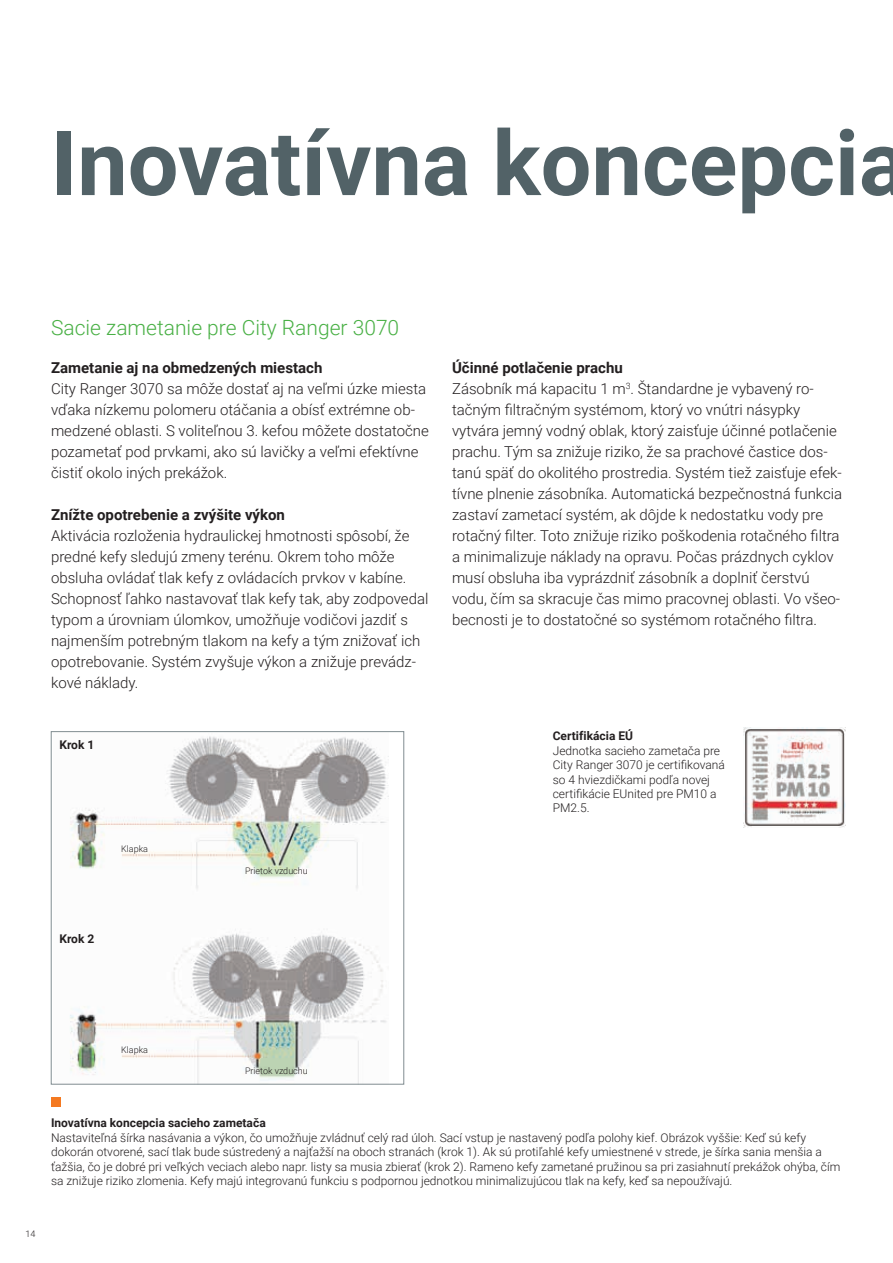
<style>
.page{position:relative;width:893px;height:1263px;background:#fff}
.page>*{position:absolute;margin:0;border:0;box-sizing:border-box;transform-origin:0 0}
.t1{font:700 90px "Roboto";color:#526267}
.t2{font:300 21px "Roboto";color:#49b045}
.t3{font:300 15px/21px "Roboto";color:#231f20}
.t4{font:700 15px "Roboto";color:#231f20}
.t5{font:300 12px/14.4px "Roboto";color:#231f20}
.t6{font:700 12px "Roboto";color:#231f20}
.t7{font:300 9px "Roboto";color:#231f20}
.s1{font-weight:700}
</style>
<div class="page">
<img style="left:743px;top:728px;width:102px;height:99px">
<img style="left:70px;top:736px;width:319px;height:346px">
<div style="left:51px;top:731px;width:353px;height:353px;border:1px solid #818d91"></div>
<div style="left:51px;top:1097px;width:10px;height:10px;background:#f47921"></div>
<h1 class="t1" style="left:51px;top:100px;width:858px">Inovatívna koncepcia</h1>
<h2 class="t2" style="left:51px;top:312px;width:350px">Sacie zametanie pre City Ranger 3070</h2>
<p class="t4" style="left:51px;top:357px;width:273px">Zametanie aj na obmedzených miestach</p>
<p class="t3" style="left:51px;top:377px;width:379px">City Ranger 3070 sa môže dostať aj na veľmi úzke miesta vďaka nízkemu polomeru otáčania a obísť extrémne ob&shy;medzené oblasti. S voliteľnou 3. kefou môžete dostatočne pozametať pod prvkami, ako sú lavičky a veľmi efektívne čistiť okolo iných prekážok.</p>
<p class="t4" style="left:51px;top:504px;width:235px">Znížte opotrebenie a zvýšite výkon</p>
<p class="t3" style="left:51px;top:524px;width:379px">Aktivácia rozloženia hydraulickej hmotnosti spôsobí, že predné kefy sledujú zmeny terénu. Okrem toho môže obsluha ovládať tlak kefy z ovládacích prvkov v kabíne.<br>Schopnosť ľahko nastavovať tlak kefy tak, aby zodpovedal typom a úrovniam úlomkov, umožňuje vodičovi jazdiť s najmenším potrebným tlakom na kefy a tým znižovať ich opotrebovanie. Systém zvyšuje výkon a znižuje prevádz&shy;kové náklady.</p>
<p class="t6" style="left:60px;top:736px;width:36px">Krok 1</p>
<p class="t7" style="left:121px;top:842px;width:28px">Klapka</p>
<p class="t6" style="left:60px;top:930px;width:36px">Krok 2</p>
<p class="t7" style="left:245px;top:865px;width:64px">Prietok vzduchu</p>
<p class="t3" style="left:452px;top:356px;width:392px"><span class="s1">Účinné potlačenie prachu<br></span>Zásobník má kapacitu 1 m<sup>3</sup>. Štandardne je vybavený ro&shy;tačným filtračným systémom, ktorý vo vnútri násypky vytvára jemný vodný oblak, ktorý zaisťuje účinné potlačenie prachu. Tým sa znižuje riziko, že sa prachové častice dos&shy;tanú späť do okolitého prostredia. Systém tiež zaisťuje efek&shy;tívne plnenie zásobníka. Automatická bezpečnostná funkcia zastaví zametací systém, ak dôjde k nedostatku vody pre rotačný filter. Toto znižuje riziko poškodenia rotačného filtra a minimalizuje náklady na opravu. Počas prázdnych cyklov musí obsluha iba vyprázdniť zásobník a doplniť čerstvú vodu, čím sa skracuje čas mimo pracovnej oblasti. Vo všeo&shy;becnosti je to dostatočné so systémom rotačného filtra.</p>
<p class="t6" style="left:553px;top:728px;width:82px">Certifikácia EÚ</p>
<p class="t5" style="left:553px;top:743px;width:174px">Jednotka sacieho zametača pre<br>City Ranger 3070 je certifikovaná so 4 hviezdičkami podľa novej certifikácie EUnited pre PM10 a<br>PM2.5.</p>
<p class="t7" style="left:121px;top:1043px;width:28px">Klapka</p>
<p class="t7" style="left:245px;top:1064px;width:64px">Prietok vzduchu</p>
<p class="t6" style="left:51px;top:1115px;width:216px">Inovatívna koncepcia sacieho zametača</p>
<p class="t5" style="left:51px;top:1130px;width:791px">Nastaviteľná šírka nasávania a výkon, čo umožňuje zvládnuť celý rad úloh. Sací vstup je nastavený podľa polohy kief. Obrázok vyššie: Keď sú kefy dokorán otvorené, sací tlak bude sústredený a najťažší na oboch stranách (krok 1). Ak sú protiľahlé kefy umiestnené v strede, je šírka sania menšia a ťažšia, čo je dobré pri veľkých veciach alebo napr. listy sa musia zbierať (krok 2). Rameno kefy zametané pružinou sa pri zasiahnutí prekážok ohýba, čím sa znižuje riziko zlomenia. Kefy majú integrovanú funkciu s podpornou jednotkou minimalizujúcou tlak na kefy, keď sa nepoužívajú.</p>
<p class="t7" style="left:26px;top:1228px;width:11px">14</p>
</div>
